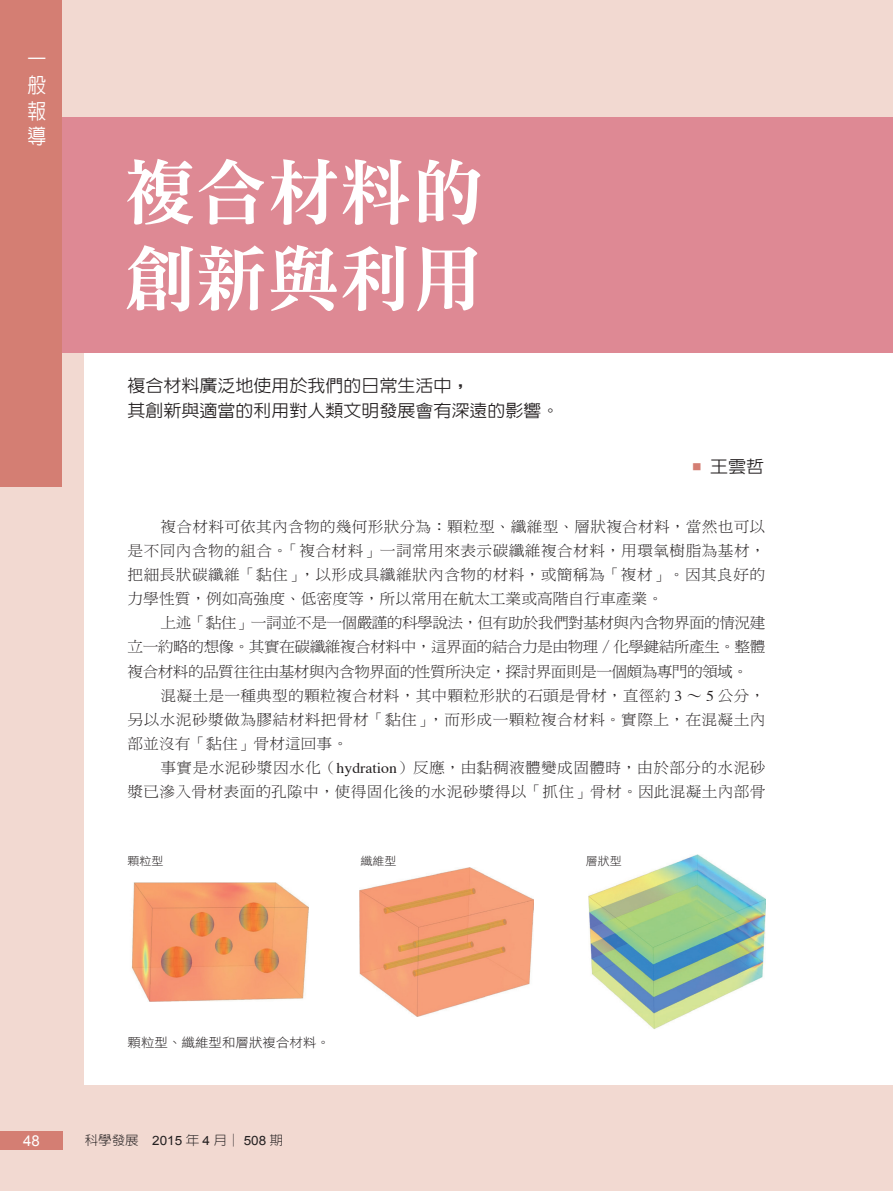
<style>
.page{position:relative;width:893px;height:1191px;background:#f2d9d1}
.page>*{position:absolute;margin:0;border:0;box-sizing:border-box;transform-origin:0 0}
.一般-單元大標{font:72px "DF Ming Std W9";color:#fff}
.t1{font:500 21px/25.7px "AR New Hei B5";color:#fff;text-align:justify;scale:.9 1}
.單元介紹{font:500 17.1px "AR New Hei B5";color:#231f20;scale:1.05 1}
.專題_一般-___作者{font:500 17.1px "AR New Hei B5";color:#231f20;scale:1.05 1}
.內文{font:15px/24.2px "DF Ming Std W3";letter-spacing:.015em;color:#231f20;text-align:justify;scale:1.05 1}
.左頁碼{font:15px "Arial";color:#fff}
.t2{font:300 12.9px "AR New Hei B5";color:#231f20;scale:1.05 1}
.圖說{font:12.9px "DF Hei Std W3";color:#231f20;scale:1.05 1}
.圖內文{font:11.4px "DF Hei Std W3";color:#231f20;scale:1.05 1}
.一般{font:700 8.55px "AR New Hei B5";color:#d47e73;scale:1.05 1}
.s1{font-weight:700}
.s2{font-family:"Times"}
.s3{font-family:"Arial";font-weight:400}
</style>
<div class="page">
<div style="left:85px;top:118px;width:808px;height:966px;background:#fff"></div>
<div style="left:0;top:1131px;width:62px;height:18px;background:#d47e73"></div>
<div style="left:0;top:0;width:62px;height:487px;background:#d47e73"></div>
<div style="left:62px;top:118px;width:831px;height:235px;background:#de8994"></div>
<img style="left:131px;top:882px;width:178px;height:119px">
<img style="left:359px;top:867px;width:175px;height:150px">
<img style="left:588px;top:855px;width:177px;height:174px">
<h2 class="t1" style="left:28px;top:47px;width:22px">一般報導</h2>
<p class="一般-單元大標" style="left:124px;top:153px;width:361px">複合材料的</p>
<p class="一般-單元大標" style="left:124px;top:239px;width:361px">創新與利用</p>
<p class="單元介紹" style="left:128px;top:376px;width:327px">複合材料廣泛地使用於我們的日常生活中<span class="s1">，</span></p>
<p class="單元介紹" style="left:128px;top:402px;width:413px">其創新與適當的利用對人類文明發展會有深遠的影響<span class="s1">。</span></p>
<p class="一般" style="left:693px;top:462px;width:10px">■</p>
<p class="專題_一般-___作者" style="left:710px;top:458px;width:53px">王雲哲</p>
<p class="內文" style="left:128px;top:514px;width:609px;text-indent:33px">複合材料可依其內含物的幾何形狀分為：顆粒型、纖維型、層狀複合材料，當然也可以是不同內含物的組合。「複合材料」一詞常用來表示碳纖維複合材料，用環氧樹脂為基材，把細長狀碳纖維「黏住」，以形成具纖維狀內含物的材料，或簡稱為「複材」。因其良好的力學性質，例如高強度、低密度等，所以常用在航太工業或高階自行車產業。</p>
<p class="內文" style="left:128px;top:610px;width:609px;text-indent:33px">上述「黏住」一詞並不是一個嚴謹的科學說法，但有助於我們對基材與內含物界面的情況建立一約略的想像。其實在碳纖維複合材料中，這界面的結合力是由物理／化學鍵結所產生。整體複合材料的品質往往由基材與內含物界面的性質所決定，探討界面則是一個頗為專門的領域。</p>
<p class="內文" style="left:128px;top:683px;width:609px;text-indent:33px">混凝土是一種典型的顆粒複合材料，其中顆粒形狀的石頭是骨材，直徑約 <span class="s2">3</span> ∼ <span class="s2">5</span> 公分，另以水泥砂漿做為膠結材料把骨材「黏住」，而形成一顆粒複合材料。實際上，在混凝土內部並沒有「黏住」骨材這回事。</p>
<p class="內文" style="left:128px;top:755px;width:609px;text-align:right">事實是水泥砂漿因水化（<span class="s2">hydration</span>）反應，由黏稠液體變成固體時，由於部分的水泥砂<br>漿已滲入骨材表面的孔隙中，使得固化後的水泥砂漿得以「抓住」骨材。因此混凝土內部骨</p>
<p class="圖內文" style="left:128px;top:854px;width:36px">顆粒型</p>
<p class="圖內文" style="left:360px;top:854px;width:36px">纖維型</p>
<p class="圖內文" style="left:586px;top:854px;width:36px">層狀型</p>
<p class="圖說" style="left:128px;top:1035px;width:194px">顆粒型、纖維型和層狀複合材料。</p>
<p class="左頁碼" style="left:23px;top:1131px;width:18px">48</p>
<p class="t2" style="left:85px;top:1133px;width:190px">科學發展　<span class="s3">2015</span> 年 <span class="s3">4</span> 月│ <span class="s3">508</span> 期</p>
</div>
